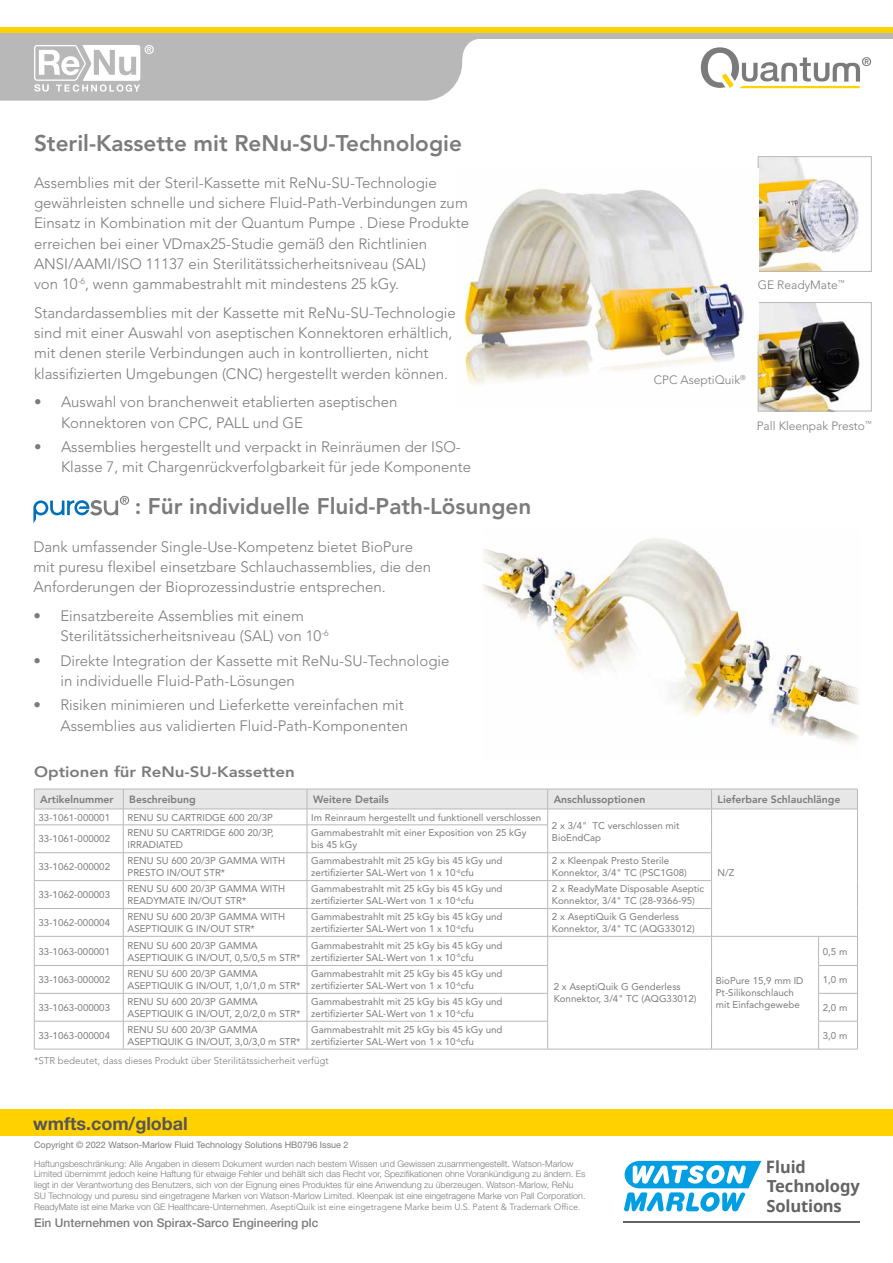
<style>
.page{position:relative;width:893px;height:1263px;background:#fff}
.page>*{position:absolute;margin:0;border:0;box-sizing:border-box;transform-origin:0 0}
.t1{font:800 22.5px "Avenir LT Std";color:#7c7b7b}
.t2{font:700 18px "Helvetica Neue LT Std";color:#575656}
.t3{font:700 16.5px/19px "Noto Sans";letter-spacing:-.01em;color:#646363}
.t4{font:300 15px/20.2px "Avenir LT Std";color:#7c7b7b}
.t5{font:800 15px "Avenir LT Std";color:#7c7b7b;scale:1.12 1}
.t6{font:300 12px "Avenir LT Std";color:#7c7b7b}
.t7{font:500 12px "Helvetica Neue LT Std";color:#7c7b7b}
.t8{font:800 10.5px "Avenir LT Std";color:#7c7b7b}
.t9{font:9.75px/12px "Avenir LT Std";color:#7c7b7b}
.t10{font:300 9.75px "Avenir LT Std";color:#7c7b7b}
.t11{font:300 9px/10.8px "Helvetica Neue LT Std";color:#7c7b7b}
.t12{font:300 9px "Avenir LT Std";color:#7c7b7b}
.t13{font:9px "Helvetica Neue LT Std";color:#7c7b7b}
.s1{font-family:"Helvetica Neue LT Std"}
.s2{font-size:17.1px}
</style>
<div class="page">
<div style="left:0;top:33px;width:462px;height:68px;background:#b9b8b8"></div>
<svg style="left:349px;top:33px;width:128px;height:26px;background:#bebdbd"></svg>
<div style="left:390px;top:25px;width:503px;height:14px;background:#b9b8b8"></div>
<div style="left:0;top:27px;width:893px;height:6px;background:#ffd100"></div>
<div style="left:0;top:0;width:893px;height:27px;background:#fff"></div>
<img style="left:483px;top:538px;width:376px;height:205px">
<svg style="left:34px;top:789px;width:824px;height:260px"></svg>
<hr style="left:34px;top:1049px;width:89px;height:1px;background:#b9b8b8">
<hr style="left:123px;top:1049px;width:184px;height:1px;background:#b9b8b8">
<hr style="left:307px;top:1049px;width:241px;height:1px;background:#b9b8b8">
<hr style="left:548px;top:1049px;width:163px;height:1px;background:#b9b8b8">
<hr style="left:711px;top:1049px;width:108px;height:1px;background:#b9b8b8">
<hr style="left:819px;top:1049px;width:39px;height:1px;background:#b9b8b8">
<img style="left:760px;top:304px;width:100px;height:105px">
<div style="left:758px;top:302px;width:114px;height:109px;border:1px solid #b9b8b8"></div>
<img style="left:760px;top:158px;width:99px;height:112px">
<div style="left:758px;top:156px;width:114px;height:116px;border:1px solid #b9b8b8"></div>
<img style="left:464px;top:189px;width:294px;height:221px">
<svg style="left:34px;top:45px;width:120px;height:47px"></svg>
<svg style="left:701px;top:47px;width:170px;height:41px"></svg>
<svg style="left:33px;top:496px;width:96px;height:27px"></svg>
<div style="left:0;top:1109px;width:893px;height:26px;background:#ffd100"></div>
<hr style="left:623px;top:1221px;width:237px;height:1px;background:#646363">
<svg style="left:624px;top:1161px;width:137px;height:51px"></svg>
<h1 class="t1" style="left:34px;top:129px;width:429px">Steril-Kassette mit ReNu-SU-Technologie</h1>
<p class="t4" style="left:34px;top:173px;width:437px">Assemblies mit der Steril-Kassette mit ReNu-SU-Technologie gewährleisten schnelle und sichere Fluid-Path-Verbindungen zum Einsatz in Kombination mit der Quantum Pumpe . Diese Produkte erreichen bei einer VDmax25-Studie gemäß den Richtlinien ANSI/AAMI/ISO 11137 ein Sterilitätssicherheitsniveau (SAL)<br>von 10<sup>-6</sup>, wenn gammabestrahlt mit mindestens 25 kGy.</p>
<p class="t4" style="left:34px;top:303px;width:423px">Standardassemblies mit der Kassette mit ReNu-SU-Technologie sind mit einer Auswahl von aseptischen Konnektoren erhältlich, mit denen sterile Verbindungen auch in kontrollierten, nicht klassifizierten Umgebungen (CNC) hergestellt werden können.</p>
<h3 class="t4" style="left:61px;top:392px;width:338px;text-indent:-27px">• Auswahl von branchenweit etablierten aseptischen<br>Konnektoren von CPC, PALL und GE</h3>
<h3 class="t4" style="left:61px;top:437px;width:412px;text-indent:-27px">• Assemblies hergestellt und verpackt in Reinräumen der ISO-<br>Klasse 7, mit Chargenrückverfolgbarkeit für jede Komponente</h3>
<h1 class="t1" style="left:135px;top:493px;width:398px">: Für individuelle Fluid-Path-Lösungen</h1>
<h3 class="t4" style="left:33px;top:536px;width:399px">Dank umfassender Single-Use-Kompetenz bietet BioPure mit puresu flexibel einsetzbare Schlauchassemblies, die den<br>Anforderungen der Bioprozessindustrie entsprechen.</h3>
<h3 class="t4" style="left:60px;top:606px;width:270px;text-indent:-27px">• Einsatzbereite Assemblies mit einem<br>Sterilitätssicherheitsniveau (SAL) von 10<sup>-6</sup></h3>
<h3 class="t4" style="left:60px;top:650px;width:391px;text-indent:-27px">• Direkte Integration der Kassette mit ReNu-SU-Technologie in individuelle Fluid-Path-Lösungen</h3>
<h3 class="t4" style="left:33px;top:695px;width:376px;text-align:right">• Risiken minimieren und Lieferkette vereinfachen mit<br>Assemblies aus validierten Fluid-Path-Komponenten</h3>
<h3 class="t5" style="left:34px;top:763px;width:234px">Optionen für ReNu-SU-Kassetten</h3>
<p class="t6" style="left:758px;top:278px;width:88px">GE ReadyMate<sup>™</sup></p>
<p class="t6" style="left:654px;top:373px;width:94px">CPC AseptiQuik<sup>®</sup></p>
<p class="t6" style="left:757px;top:419px;width:117px">Pall Kleenpak Presto<sup>™</sup></p>
<p class="t8" style="left:40px;top:793px;width:75px">Artikelnummer</p>
<p class="t8" style="left:129px;top:793px;width:68px">Beschreibung</p>
<p class="t8" style="left:313px;top:793px;width:77px">Weitere Details</p>
<p class="t8" style="left:554px;top:793px;width:93px">Anschlussoptionen</p>
<p class="t8" style="left:717px;top:793px;width:124px">Lieferbare Schlauchlänge</p>
<p class="t9" style="left:39px;top:811px;width:73px">33-1061-000001</p>
<p class="t9" style="left:128px;top:811px;width:147px">RENU SU CARTRIDGE 600 20/3P</p>
<p class="t9" style="left:311px;top:811px;width:232px">Im Reinraum hergestellt und funktionell verschlossen</p>
<p class="t9" style="left:552px;top:819px;width:129px">2 x 3/4" TC verschlossen mit<br>BioEndCap</p>
<p class="t9" style="left:717px;top:867px;width:18px">N/Z</p>
<p class="t9" style="left:39px;top:833px;width:73px">33-1061-000002</p>
<p class="t9" style="left:128px;top:827px;width:148px">RENU SU CARTRIDGE 600 20/3P,<br>IRRADIATED</p>
<p class="t9" style="left:311px;top:827px;width:217px">Gammabestrahlt mit einer Exposition von 25 kGy bis 45 kGy</p>
<p class="t9" style="left:39px;top:861px;width:73px">33-1062-000002</p>
<p class="t9" style="left:128px;top:855px;width:159px">RENU SU 600 20/3P GAMMA WITH<br>PRESTO IN/OUT STR*</p>
<p class="t9" style="left:311px;top:855px;width:193px">Gammabestrahlt mit 25 kGy bis 45 kGy und zertifizierter SAL-Wert von 1 x 10<sup>-6</sup>cfu</p>
<p class="t9" style="left:552px;top:855px;width:136px">2 x Kleenpak Presto Sterile<br>Konnektor, 3/4" TC (PSC1G08)</p>
<p class="t9" style="left:39px;top:889px;width:73px">33-1062-000003</p>
<p class="t9" style="left:128px;top:883px;width:159px">RENU SU 600 20/3P GAMMA WITH<br>READYMATE IN/OUT STR*</p>
<p class="t9" style="left:311px;top:883px;width:193px">Gammabestrahlt mit 25 kGy bis 45 kGy und zertifizierter SAL-Wert von 1 x 10<sup>-6</sup>cfu</p>
<p class="t9" style="left:552px;top:883px;width:154px">2 x ReadyMate Disposable Aseptic<br>Konnektor, 3/4" TC (28-9366-95)</p>
<p class="t9" style="left:39px;top:917px;width:73px">33-1062-000004</p>
<p class="t9" style="left:128px;top:911px;width:159px">RENU SU 600 20/3P GAMMA WITH<br>ASEPTIQUIK G IN/OUT STR*</p>
<p class="t9" style="left:311px;top:911px;width:193px">Gammabestrahlt mit 25 kGy bis 45 kGy und zertifizierter SAL-Wert von 1 x 10<sup>-6</sup>cfu</p>
<p class="t9" style="left:552px;top:911px;width:144px">2 x AseptiQuik G Genderless<br>Konnektor, 3/4" TC (AQG33012)</p>
<p class="t9" style="left:39px;top:945px;width:73px">33-1063-000001</p>
<p class="t9" style="left:128px;top:939px;width:175px">RENU SU 600 20/3P GAMMA<br>ASEPTIQUIK G IN/OUT, 0,5/0,5 m STR*</p>
<p class="t9" style="left:311px;top:939px;width:193px">Gammabestrahlt mit 25 kGy bis 45 kGy und zertifizierter SAL-Wert von 1 x 10<sup>-6</sup>cfu</p>
<p class="t9" style="left:554px;top:981px;width:144px">2 x AseptiQuik G Genderless<br>Konnektor, 3/4" TC (AQG33012)</p>
<p class="t9" style="left:716px;top:975px;width:89px">BioPure 15,9 mm ID<br>Pt-Silikonschlauch mit Einfachgewebe</p>
<p class="t9" style="left:823px;top:945px;width:26px">0,5 m</p>
<p class="t9" style="left:39px;top:974px;width:73px">33-1063-000002</p>
<p class="t9" style="left:128px;top:968px;width:175px">RENU SU 600 20/3P GAMMA<br>ASEPTIQUIK G IN/OUT, 1,0/1,0 m STR*</p>
<p class="t9" style="left:311px;top:968px;width:193px">Gammabestrahlt mit 25 kGy bis 45 kGy und zertifizierter SAL-Wert von 1 x 10<sup>-6</sup>cfu</p>
<p class="t9" style="left:823px;top:974px;width:26px">1,0 m</p>
<p class="t9" style="left:39px;top:1002px;width:73px">33-1063-000003</p>
<p class="t9" style="left:128px;top:996px;width:175px">RENU SU 600 20/3P GAMMA<br>ASEPTIQUIK G IN/OUT, 2,0/2,0 m STR*</p>
<p class="t9" style="left:311px;top:996px;width:193px">Gammabestrahlt mit 25 kGy bis 45 kGy und zertifizierter SAL-Wert von 1 x 10<sup>-6</sup>cfu</p>
<p class="t9" style="left:823px;top:1002px;width:26px">2,0 m</p>
<p class="t9" style="left:39px;top:1029px;width:73px">33-1063-000004</p>
<p class="t9" style="left:128px;top:1023px;width:175px">RENU SU 600 20/3P GAMMA<br>ASEPTIQUIK G IN/OUT, 3,0/3,0 m STR*</p>
<p class="t9" style="left:311px;top:1023px;width:193px">Gammabestrahlt mit 25 kGy bis 45 kGy und zertifizierter SAL-Wert von 1 x 10<sup>-6</sup>cfu</p>
<p class="t9" style="left:823px;top:1029px;width:26px">3,0 m</p>
<p class="t10" style="left:34px;top:1055px;width:296px">*STR bedeutet, dass dieses Produkt über Sterilitätssicherheit verfügt</p>
<h2 class="t2" style="left:33px;top:1112px;width:156px">wmfts.com/global</h2>
<p class="t13" style="left:34px;top:1140px;width:316px">Copyright © 2022 Watson-Marlow Fluid Technology Solutions HB0796 Issue 2</p>
<p class="t11" style="left:34px;top:1158px;width:553px">Haftungsbeschränkung: Alle Angaben in diesem Dokument wurden nach bestem Wissen und Gewissen zusammengestellt. Watson-Marlow Limited übernimmt jedoch keine Haftung für etwaige Fehler und behält sich das Recht vor, Spezifikationen ohne Vorankündigung zu ändern. Es liegt in der Verantwortung des Benutzers, sich von der Eignung eines Produktes für eine Anwendung zu überzeugen. Watson-Marlow, ReNu SU Technology und puresu sind eingetragene Marken von Watson-Marlow Limited. Kleenpak ist eine eingetragene Marke von Pall Corporation.</p>
<p class="t12" style="left:34px;top:1201px;width:548px"><span class="s1">ReadyMate ist eine Marke von GE Healthcare-Unternehmen.</span> AseptiQuik ist eine eingetragene Marke beim U.S. Patent &amp; Trademark Office.</p>
<p class="t7" style="left:34px;top:1216px;width:286px">Ein Unternehmen von Spirax-Sarco Engineering plc</p>
<h3 class="t3" style="left:766px;top:1157px;width:95px"><span class="s2">F</span>luid<br>Technology<br>Solutions</h3>
</div>
